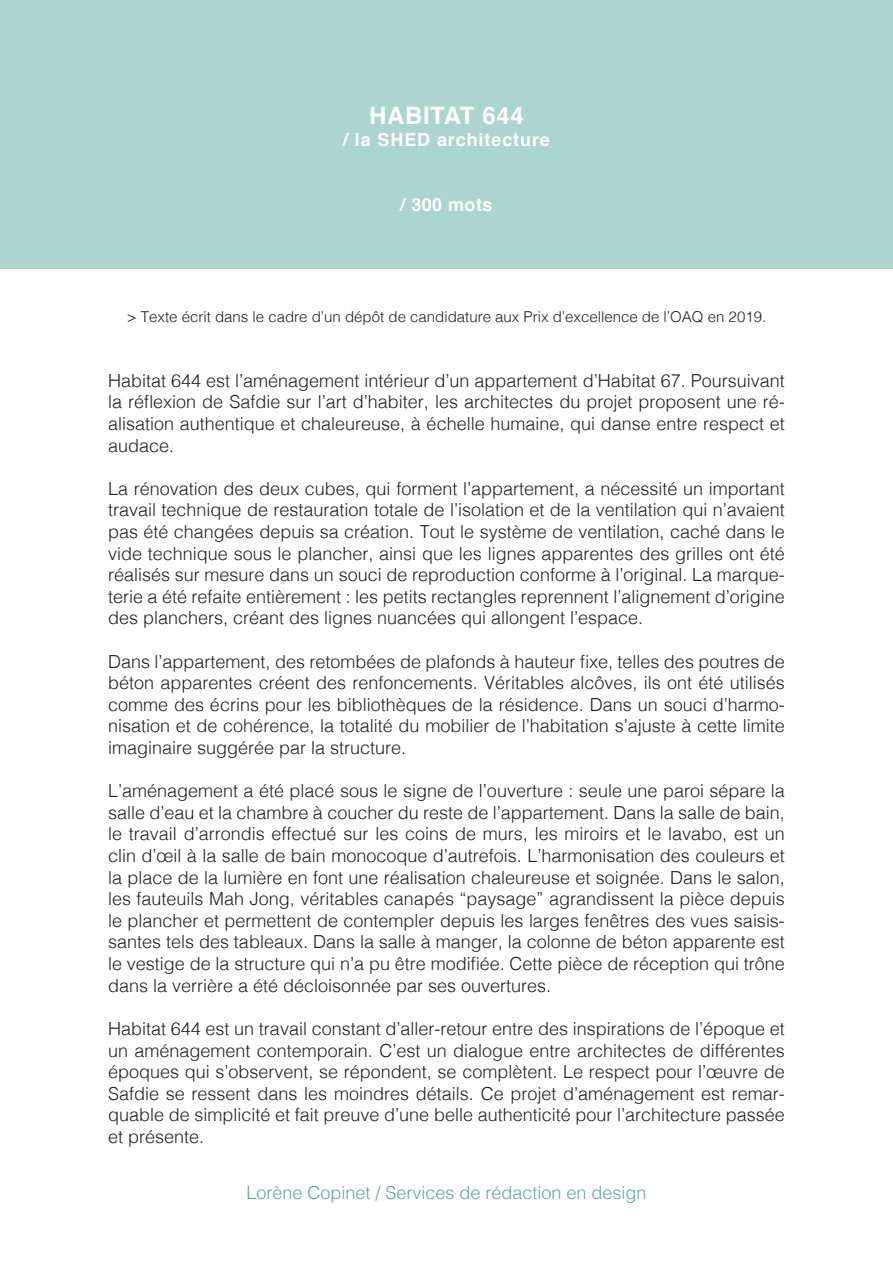
<style>
.page{position:relative;width:893px;height:1263px;background:#fff}
.page>*{position:absolute;margin:0;border:0;box-sizing:border-box;transform-origin:0 0}
.t1{font:700 24px "Helvetica";letter-spacing:.025em;color:#fff}
.t2{font:300 18px/21.6px "Helvetica";color:#231f20;text-align:justify}
.t3{font:300 18px "Helvetica";color:#64a2a2}
.t4{font:700 18px "Helvetica";letter-spacing:.05em;color:#fff}
.t5{font:300 15px "Helvetica";color:#231f20}
</style>
<div class="page">
<div style="left:0;top:0;width:893px;height:269px;background:#acd4d1"></div>
<p class="t1" style="left:369px;top:97px;width:156px">HABITAT 644</p>
<p class="t4" style="left:343px;top:125px;width:208px">/ la SHED architecture</p>
<p class="t4" style="left:400px;top:190px;width:94px">/ 300 mots</p>
<p class="t5" style="left:127px;top:304px;width:641px">&gt; Texte écrit dans le cadre d’un dépôt de candidature aux Prix d’excellence de l’OAQ en 2019.</p>
<p class="t2" style="left:108px;top:368px;width:678px">Habitat 644 est l’aménagement intérieur d’un appartement d’Habitat 67. Poursuivant la réflexion de Safdie sur l’art d’habiter, les architectes du projet proposent une ré&shy;alisation authentique et chaleureuse, à échelle humaine, qui danse entre respect et audace.</p>
<p class="t2" style="left:108px;top:476px;width:678px">La rénovation des deux cubes, qui forment l’appartement, a nécessité un important travail technique de restauration totale de l’isolation et de la ventilation qui n’avaient pas été changées depuis sa création. Tout le système de ventilation, caché dans le vide technique sous le plancher, ainsi que les lignes apparentes des grilles ont été réalisés sur mesure dans un souci de reproduction conforme à l’original. La marque&shy;terie a été refaite entièrement : les petits rectangles reprennent l’alignement d’origine des planchers, créant des lignes nuancées qui allongent l’espace.</p>
<p class="t2" style="left:108px;top:649px;width:678px">Dans l’appartement, des retombées de plafonds à hauteur fixe, telles des poutres de béton apparentes créent des renfoncements. Véritables alcôves, ils ont été utilisés comme des écrins pour les bibliothèques de la résidence. Dans un souci d’harmo&shy;nisation et de cohérence, la totalité du mobilier de l’habitation s’ajuste à cette limite imaginaire suggérée par la structure.</p>
<p class="t2" style="left:108px;top:779px;width:678px">L’aménagement a été placé sous le signe de l’ouverture : seule une paroi sépare la salle d’eau et la chambre à coucher du reste de l’appartement. Dans la salle de bain, le travail d’arrondis effectué sur les coins de murs, les miroirs et le lavabo, est un clin d’œil à la salle de bain monocoque d’autrefois. L’harmonisation des couleurs et la place de la lumière en font une réalisation chaleureuse et soignée. Dans le salon, les fauteuils Mah Jong, véritables canapés “paysage” agrandissent la pièce depuis le plancher et permettent de contempler depuis les larges fenêtres des vues saisis&shy;santes tels des tableaux. Dans la salle à manger, la colonne de béton apparente est le vestige de la structure qui n’a pu être modifiée. Cette pièce de réception qui trône dans la verrière a été décloisonnée par ses ouvertures.</p>
<p class="t2" style="left:108px;top:1016px;width:678px">Habitat 644 est un travail constant d’aller-retour entre des inspirations de l’époque et un aménagement contemporain. C’est un dialogue entre architectes de différentes époques qui s’observent, se répondent, se complètent. Le respect pour l’œuvre de Safdie se ressent dans les moindres détails. Ce projet d’aménagement est remar&shy;quable de simplicité et fait preuve d’une belle authenticité pour l’architecture passée et présente.</p>
<p class="t3" style="left:246px;top:1177px;width:402px">Lorène Copinet / Services de rédaction en design</p>
</div>
